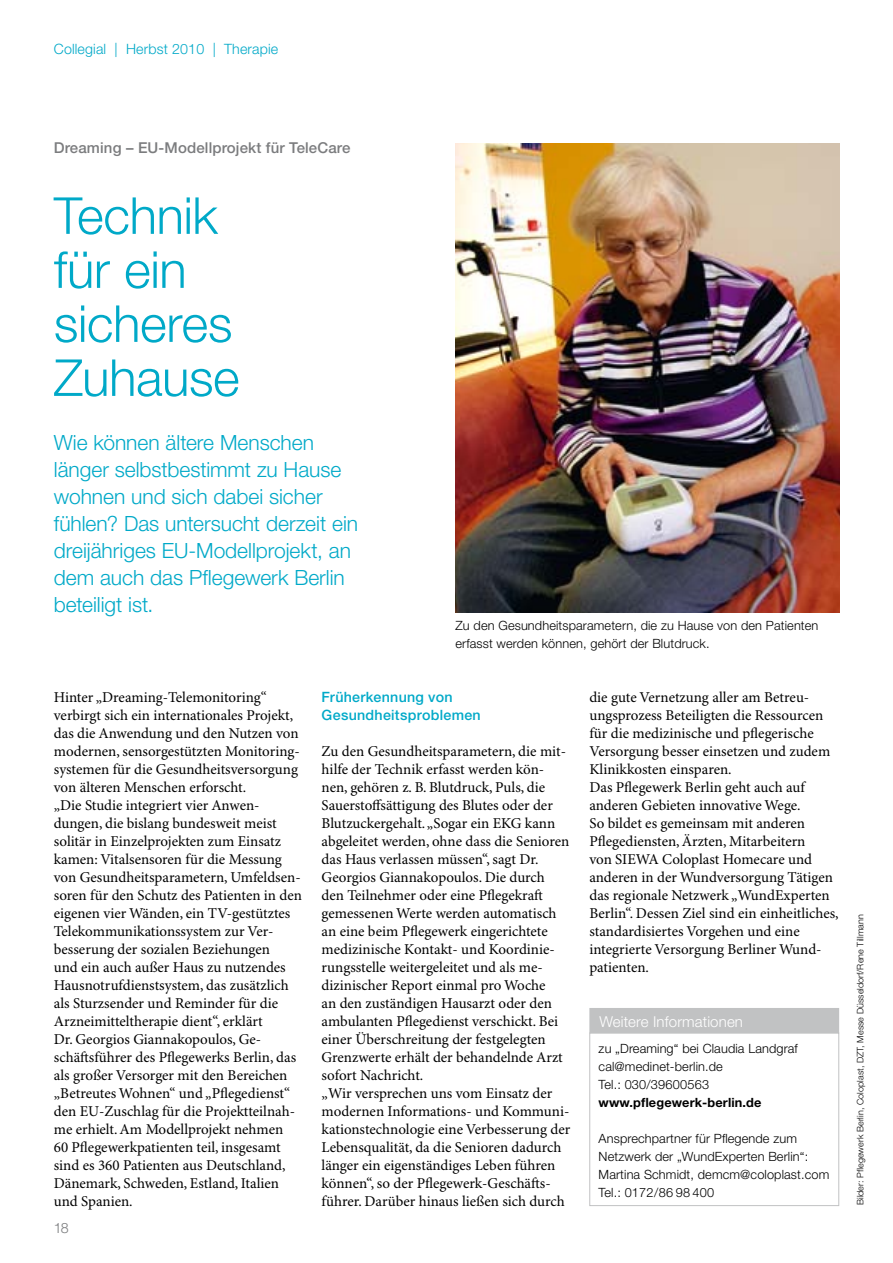
<style>
.page{position:relative;width:893px;height:1263px;background:#fff}
.page>*{position:absolute;margin:0;border:0;box-sizing:border-box;transform-origin:0 0}
.t1{font:300 51px/54px "Helvetica Neue LT Pro";letter-spacing:-.01em;color:#00a9c8}
.t2{font:300 21px/27px "Helvetica Neue LT Pro";color:#00a9c8}
.t3{font:15px/18px "Minion Pro";color:#000}
.t4{font:500 15px "Helvetica Neue LT Pro";letter-spacing:.01em;color:#7b7c7e}
.t5{font:300 15px "Helvetica Neue LT Pro";letter-spacing:.01em;color:#fff}
.t6{font:500 14.25px/18px "Helvetica Neue LT Pro";letter-spacing:.02em;color:#00a9c8}
.t7{font:300 14.25px "Helvetica Neue LT Pro";letter-spacing:.01em;color:#00a9c8}
.t8{font:300 14.25px "Helvetica Neue LT Pro";color:#7b7c7e}
.t9{font:300 12.75px/18px "Helvetica Neue LT Pro";letter-spacing:.01em;color:#000}
.t10{font:700 12.75px "Helvetica Neue LT Pro";letter-spacing:.01em;color:#000}
.t11{font:300 9px "Helvetica Neue LT Pro";letter-spacing:.005em;color:#000}
</style>
<div class="page">
<div style="left:589px;top:1032px;width:250px;height:174px;border:1px solid #c1c2c3"></div>
<div style="left:590px;top:1009px;width:248px;height:23px;background:#c1c2c3"></div>
<div style="left:589px;top:1008px;width:250px;height:25px;border:2px solid #c1c2c3"></div>
<img style="left:455px;top:144px;width:384px;height:469px">
<p class="t7" style="left:54px;top:40px;width:226px">Collegial | Herbst 2010 | Therapie</p>
<p class="t4" style="left:54px;top:139px;width:298px">Dreaming – EU-Modellprojekt für TeleCare</p>
<h1 class="t1" style="left:54px;top:188px;width:187px">Technik für ein sicheres<br>Zuhause</h1>
<h2 class="t2" style="left:54px;top:428px;width:306px">Wie können ältere Menschen länger selbstbestimmt zu Hause wohnen und sich dabei sicher fühlen? Das untersucht derzeit ein dreijähriges EU-Modellprojekt, an dem auch das Pflegewerk Berlin beteiligt ist.</h2>
<p class="t9" style="left:455px;top:616px;width:364px">Zu den Gesundheitsparametern, die zu Hause von den Patienten erfasst werden können, gehört der Blutdruck.</p>
<p class="t3" style="left:54px;top:689px;width:250px">Hinter „Dreaming-Telemonitoring“ verbirgt sich ein internationales Projekt, das die Anwendung und den Nutzen von modernen, sensorgestützten Monitoring&shy;systemen für die Gesundheitsversorgung von älteren Menschen erforscht.<br>„Die Studie integriert vier Anwen&shy;dungen, die bislang bundesweit meist solitär in Einzelprojekten zum Einsatz kamen: Vitalsensoren für die Messung von Gesundheitsparametern, Umfeldsen&shy;soren für den Schutz des Patienten in den eigenen vier Wänden, ein TV-gestütztes Telekommunikationssystem zur Ver&shy;besserung der sozialen Beziehungen<br>und ein auch außer Haus zu nutzendes Hausnotrufdienstsystem, das zusätzlich als Sturzsender und Reminder für die Arzneimitteltherapie dient“, erklärt<br>Dr. Georgios Giannakopoulos, Ge&shy;schäftsführer des Pflegewerks Berlin, das als großer Versorger mit den Bereichen „Betreutes Wohnen“ und „Pflegedienst“ den EU-Zuschlag für die Projektteilnah&shy;me erhielt. Am Modellprojekt nehmen<br>60 Pflegewerkpatienten teil, insgesamt sind es 360 Patienten aus Deutschland, Dänemark, Schweden, Estland, Italien und Spanien.</p>
<p class="t6" style="left:322px;top:688px;width:161px">Früherkennung von<br>Gesundheitsproblemen</p>
<p class="t3" style="left:322px;top:743px;width:250px">Zu den Gesundheitsparametern, die mit&shy;hilfe der Technik erfasst werden kön&shy;nen, gehören z. B. Blutdruck, Puls, die Sauerstoffsättigung des Blutes oder der Blutzuckergehalt. „Sogar ein EKG kann abgeleitet werden, ohne dass die Senioren das Haus verlassen müssen“, sagt Dr.<br>Georgios Giannakopoulos. Die durch den Teilnehmer oder eine Pflegekraft gemessenen Werte werden automatisch an eine beim Pflegewerk eingerichtete medizinische Kontakt- und Koordinie&shy;rungsstelle weitergeleitet und als me&shy;dizinischer Report einmal pro Woche<br>an den zuständigen Hausarzt oder den ambulanten Pflegedienst verschickt. Bei einer Überschreitung der festgelegten Grenzwerte erhält der behandelnde Arzt sofort Nachricht.<br>„Wir versprechen uns vom Einsatz der modernen Informations- und Kommuni&shy;kationstechnologie eine Verbesserung der Lebensqualität, da die Senioren dadurch länger ein eigenständiges Leben führen können“, so der Pflegewerk-Geschäfts&shy;führer. Darüber hinaus ließen sich durch</p>
<p class="t8" style="left:54px;top:1219px;width:17px">18</p>
<p class="t3" style="left:589px;top:689px;width:251px">die gute Vernetzung aller am Betreu&shy;ungsprozess Beteiligten die Ressourcen für die medizinische und pflegerische Versorgung besser einsetzen und zudem Klinikkosten einsparen.<br>Das Pflegewerk Berlin geht auch auf anderen Gebieten innovative Wege.<br>So bildet es gemeinsam mit anderen Pflegediensten, Ärzten, Mitarbeitern<br>von SIEWA Coloplast Homecare und anderen in der Wundversorgung Tätigen das regionale Netzwerk „WundExperten Berlin“. Dessen Ziel sind ein einheitliches, standardisiertes Vorgehen und eine integrierte Versorgung Berliner Wund&shy;patienten.</p>
<p class="t5" style="left:599px;top:1012px;width:145px">Weitere Informationen</p>
<p class="t9" style="left:599px;top:1039px;width:201px">zu „Dreaming“ bei Claudia Landgraf cal@medinet-berlin.de<br>Tel.: 030/39600563</p>
<p class="t10" style="left:599px;top:1094px;width:164px">www.pflegewerk-berlin.de</p>
<p class="t9" style="left:599px;top:1129px;width:232px">Ansprechpartner für Pflegende zum Netzwerk der „WundExperten Berlin“:<br>Martina Schmidt, demcm@coloplast.com Tel.: 0172/86 98 400</p>
<p class="t11" style="left:855px;top:1205px;width:292px;rotate:-90deg">Bilder: Pflegewerk Berlin, Coloplast, DZT, Messe Düsseldorf/Rene Tillmann</p>
</div>
